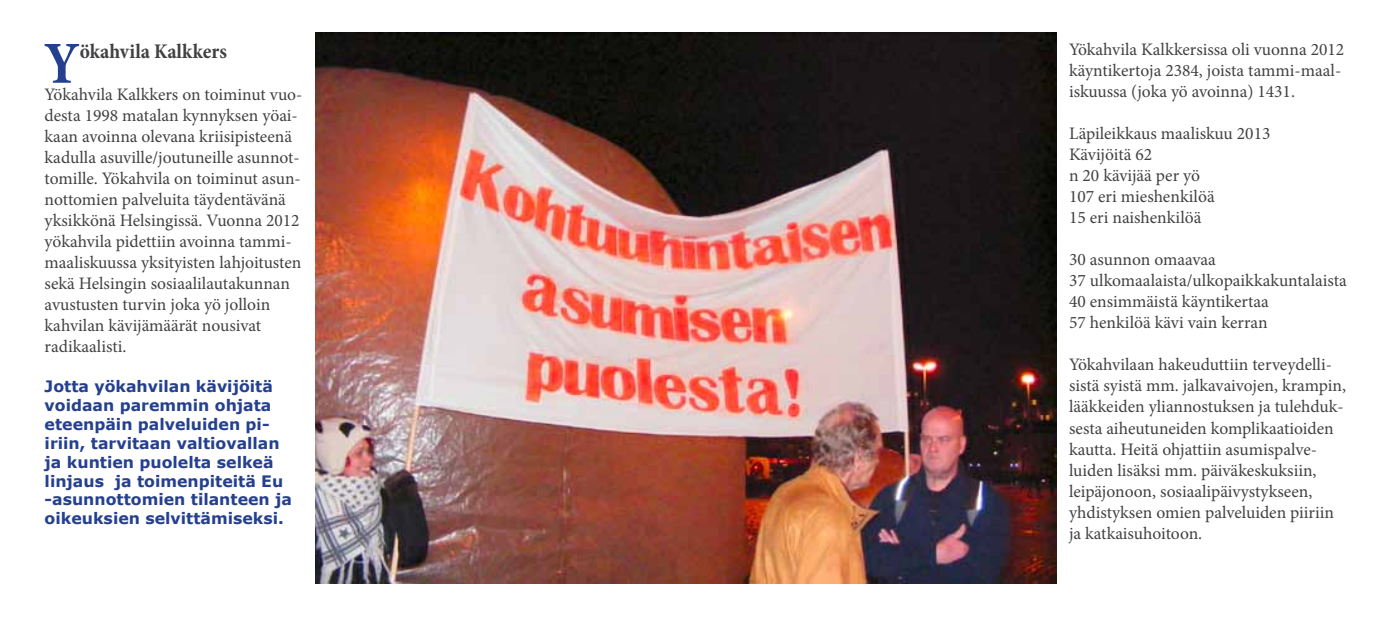
<style>
.page{position:relative;width:1389px;height:621px;background:#fff}
.page>*{position:absolute;margin:0;border:0;box-sizing:border-box;transform-origin:0 0}
.t1{font:700 condensed 60.2px "Minion Pro";color:#25408f}
.t2{font:700 condensed 21px "Minion Pro";color:#414042}
.t3{font:17.5px/21px "Minion Pro";color:#414042}
.t4{font:700 15.75px/18.9px "Verdana";color:#25408f}
</style>
<div class="page">
<img style="left:315px;top:32px;width:741px;height:551px">
<h1 class="t1" style="left:44px;top:22px;width:37px">Y</h1>
<p class="t2" style="left:80px;top:36px;width:149px">ökahvila Kalkkers</p>
<p class="t3" style="left:45px;top:83px;width:259px">Yökahvila Kalkkers on toiminut vuo&shy;desta 1998 matalan kynnyksen yöai&shy;kaan avoinna olevana kriisipisteenä kadulla asuville/joutuneille asunnot&shy;tomille. Yökahvila on toiminut asun&shy;nottomien palveluita täydentävänä yksikkönä Helsingissä. Vuonna 2012 yökahvila pidettiin avoinna tammi&shy;maaliskuussa yksityisten lahjoitusten sekä Helsingin sosiaalilautakunnan avustusten turvin joka yö jolloin kahvilan kävijämäärät nousivat radikaalisti.</p>
<p class="t4" style="left:45px;top:376px;width:249px">Jotta yökahvilan kävijöitä voidaan paremmin ohjata eteenpäin palveluiden pi&shy;iriin, tarvitaan valtiovallan ja kuntien puolelta selkeä linjaus ja toimenpiteitä Eu -asunnottomien tilanteen ja oikeuksien selvittämiseksi.</p>
<p class="t3" style="left:1069px;top:39px;width:277px">Yökahvila Kalkkersissa oli vuonna 2012 käyntikertoja 2384, joista tammi-maal&shy;iskuussa (joka yö avoinna) 1431.</p>
<p class="t3" style="left:1069px;top:123px;width:203px">Läpileikkaus maaliskuu 2013<br>Kävijöitä 62<br>n 20 kävijää per yö<br>107 eri mieshenkilöä<br>15 eri naishenkilöä</p>
<p class="t3" style="left:1069px;top:249px;width:279px">30 asunnon omaavaa<br>37 ulkomaalaista/ulkopaikkakuntalaista<br>40 ensimmäistä käyntikertaa<br>57 henkilöä kävi vain kerran</p>
<p class="t3" style="left:1069px;top:354px;width:278px">Yökahvilaan hakeuduttiin terveydelli&shy;sistä syistä mm. jalkavaivojen, krampin, lääkkeiden yliannostuksen ja tulehduk&shy;sesta aiheutuneiden komplikaatioiden kautta. Heitä ohjattiin asumispalve&shy;luiden lisäksi mm. päiväkeskuksiin, leipäjonoon, sosiaalipäivystykseen, yhdistyksen omien palveluiden piiriin ja katkaisuhoitoon.</p>
</div>
